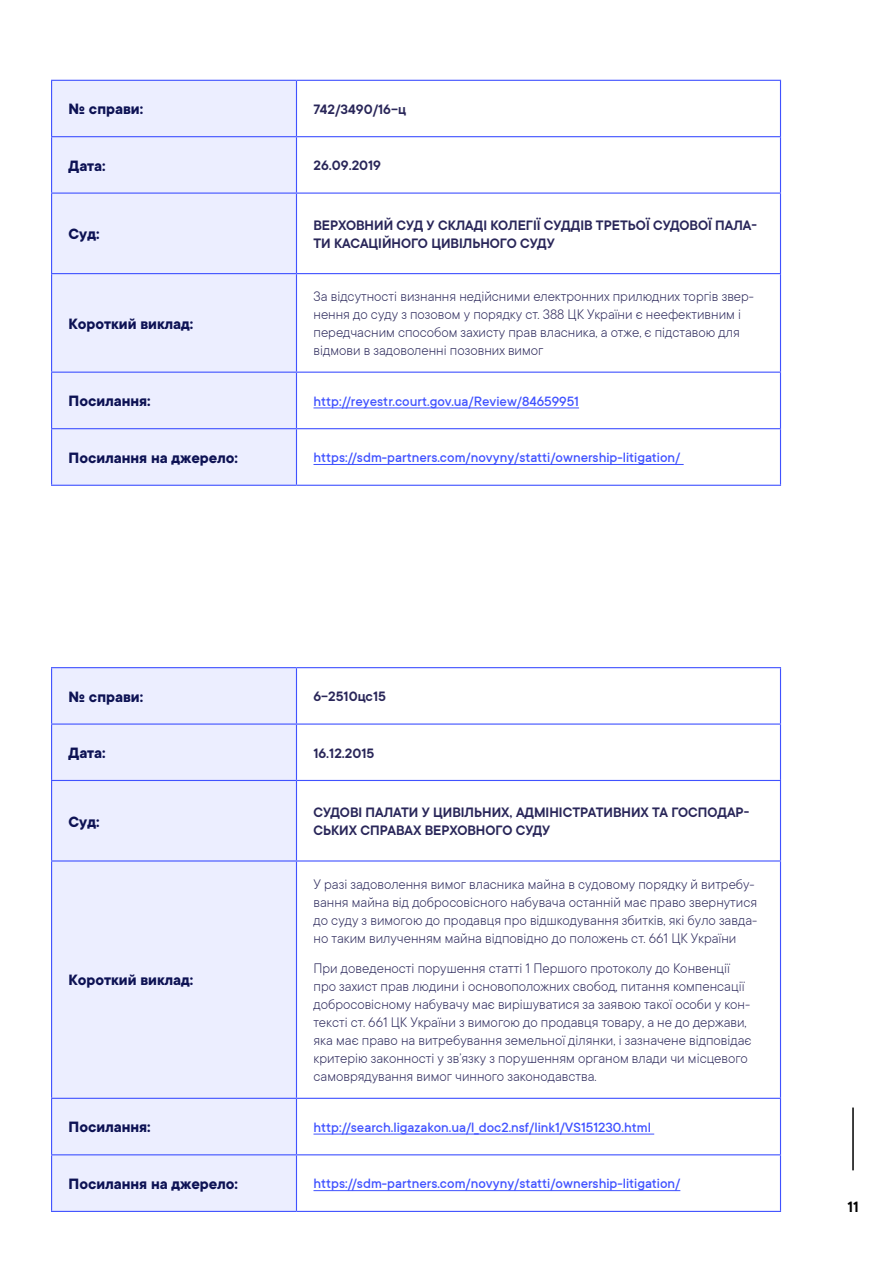
<style>
.page{position:relative;width:893px;height:1263px;background:#fff}
.page>*{position:absolute;margin:0;border:0;box-sizing:border-box;transform-origin:0 0}
.t1{font:700 16.5px "TT Commons";color:#0d1254}
.t2{font:600 16.5px "TT Commons";color:#000}
.t3{font:300 15px/18px "TT Commons";color:#292659}
.t4{font:500 15px "TT Commons";color:#4052ff}
.t5{font:600 15px/18px "TT Commons";color:#292659}
</style>
<div class="page">
<hr style="left:852px;top:1107px;width:2px;height:63px;background:#000">
<div style="left:52px;top:81px;width:244px;height:404px;background:#eceeff"></div>
<hr style="left:51px;top:80px;width:245px;height:1px;background:#4052ff">
<hr style="left:51px;top:81px;width:1px;height:55px;background:#4052ff">
<hr style="left:296px;top:80px;width:485px;height:1px;background:#4052ff">
<hr style="left:296px;top:81px;width:1px;height:55px;background:#4052ff">
<hr style="left:780px;top:81px;width:1px;height:55px;background:#4052ff">
<hr style="left:51px;top:136px;width:245px;height:1px;background:#4052ff">
<hr style="left:51px;top:137px;width:1px;height:56px;background:#4052ff">
<hr style="left:296px;top:136px;width:485px;height:1px;background:#4052ff">
<hr style="left:296px;top:137px;width:1px;height:56px;background:#4052ff">
<hr style="left:780px;top:137px;width:1px;height:56px;background:#4052ff">
<hr style="left:51px;top:193px;width:245px;height:1px;background:#4052ff">
<hr style="left:51px;top:194px;width:1px;height:79px;background:#4052ff">
<hr style="left:296px;top:193px;width:485px;height:1px;background:#4052ff">
<hr style="left:296px;top:194px;width:1px;height:79px;background:#4052ff">
<hr style="left:780px;top:194px;width:1px;height:79px;background:#4052ff">
<hr style="left:51px;top:273px;width:245px;height:1px;background:#4052ff">
<hr style="left:51px;top:274px;width:1px;height:98px;background:#4052ff">
<hr style="left:296px;top:273px;width:485px;height:1px;background:#4052ff">
<hr style="left:296px;top:274px;width:1px;height:98px;background:#4052ff">
<hr style="left:780px;top:274px;width:1px;height:98px;background:#4052ff">
<hr style="left:51px;top:372px;width:245px;height:1px;background:#4052ff">
<hr style="left:51px;top:373px;width:1px;height:55px;background:#4052ff">
<hr style="left:296px;top:372px;width:485px;height:1px;background:#4052ff">
<hr style="left:296px;top:373px;width:1px;height:55px;background:#4052ff">
<hr style="left:780px;top:373px;width:1px;height:55px;background:#4052ff">
<hr style="left:51px;top:428px;width:245px;height:1px;background:#4052ff">
<hr style="left:51px;top:429px;width:1px;height:56px;background:#4052ff">
<hr style="left:296px;top:428px;width:485px;height:1px;background:#4052ff">
<hr style="left:296px;top:429px;width:1px;height:56px;background:#4052ff">
<hr style="left:780px;top:429px;width:1px;height:56px;background:#4052ff">
<hr style="left:51px;top:485px;width:245px;height:1px;background:#4052ff">
<hr style="left:296px;top:485px;width:485px;height:1px;background:#4052ff">
<hr style="left:313px;top:408px;width:266px;height:1px;background:#4052ff">
<hr style="left:313px;top:464px;width:371px;height:1px;background:#4052ff">
<div style="left:52px;top:668px;width:244px;height:543px;background:#eceeff"></div>
<hr style="left:51px;top:667px;width:245px;height:1px;background:#4052ff">
<hr style="left:51px;top:668px;width:1px;height:55px;background:#4052ff">
<hr style="left:296px;top:667px;width:485px;height:1px;background:#4052ff">
<hr style="left:296px;top:668px;width:1px;height:55px;background:#4052ff">
<hr style="left:780px;top:668px;width:1px;height:55px;background:#4052ff">
<hr style="left:51px;top:723px;width:245px;height:2px;background:#4052ff">
<hr style="left:51px;top:725px;width:1px;height:55px;background:#4052ff">
<hr style="left:296px;top:723px;width:485px;height:2px;background:#4052ff">
<hr style="left:296px;top:725px;width:1px;height:55px;background:#4052ff">
<hr style="left:780px;top:725px;width:1px;height:55px;background:#4052ff">
<hr style="left:51px;top:780px;width:245px;height:1px;background:#4052ff">
<hr style="left:51px;top:781px;width:1px;height:79px;background:#4052ff">
<hr style="left:296px;top:780px;width:485px;height:1px;background:#4052ff">
<hr style="left:296px;top:781px;width:1px;height:79px;background:#4052ff">
<hr style="left:780px;top:781px;width:1px;height:79px;background:#4052ff">
<hr style="left:51px;top:860px;width:245px;height:1px;background:#4052ff">
<hr style="left:51px;top:861px;width:1px;height:237px;background:#4052ff">
<hr style="left:296px;top:860px;width:485px;height:1px;background:#4052ff">
<hr style="left:296px;top:861px;width:1px;height:237px;background:#4052ff">
<hr style="left:780px;top:861px;width:1px;height:237px;background:#4052ff">
<hr style="left:51px;top:1098px;width:245px;height:1px;background:#4052ff">
<hr style="left:51px;top:1099px;width:1px;height:55px;background:#4052ff">
<hr style="left:296px;top:1098px;width:485px;height:1px;background:#4052ff">
<hr style="left:296px;top:1099px;width:1px;height:55px;background:#4052ff">
<hr style="left:780px;top:1099px;width:1px;height:55px;background:#4052ff">
<hr style="left:51px;top:1154px;width:245px;height:1px;background:#4052ff">
<hr style="left:51px;top:1155px;width:1px;height:56px;background:#4052ff">
<hr style="left:296px;top:1154px;width:485px;height:1px;background:#4052ff">
<hr style="left:296px;top:1155px;width:1px;height:56px;background:#4052ff">
<hr style="left:780px;top:1155px;width:1px;height:56px;background:#4052ff">
<hr style="left:51px;top:1211px;width:245px;height:1px;background:#4052ff">
<hr style="left:296px;top:1211px;width:485px;height:1px;background:#4052ff">
<hr style="left:313px;top:1134px;width:341px;height:1px;background:#4052ff">
<hr style="left:313px;top:1190px;width:367px;height:1px;background:#4052ff">
<p class="t1" style="left:69px;top:100px;width:76px">№ справи:</p>
<p class="t5" style="left:313px;top:100px;width:94px">742/3490/16-ц</p>
<p class="t1" style="left:69px;top:156px;width:39px">Дата:</p>
<p class="t5" style="left:313px;top:157px;width:69px">26.09.2019</p>
<p class="t1" style="left:69px;top:225px;width:32px">Суд:</p>
<p class="t5" style="left:313px;top:216px;width:445px">ВЕРХОВНИЙ СУД У СКЛАДІ КОЛЕГІЇ СУДДІВ ТРЕТЬОЇ СУДОВОЇ ПАЛА-<br>ТИ КАСАЦІЙНОГО ЦИВІЛЬНОГО СУДУ</p>
<p class="t1" style="left:69px;top:314px;width:126px">Короткий виклад:</p>
<p class="t3" style="left:313px;top:287px;width:442px">За відсутності визнання недійсними електронних прилюдних торгів звер&shy;нення до суду з позовом у порядку ст. 388 ЦК України є неефективним і передчасним способом захисту прав власника, а отже, є підставою для відмови в задоволенні позовних вимог</p>
<p class="t1" style="left:69px;top:392px;width:84px">Посилання:</p>
<p class="t4" style="left:313px;top:393px;width:267px">http://reyestr.court.gov.ua/Review/84659951</p>
<p class="t1" style="left:69px;top:448px;width:171px">Посилання на джерело:</p>
<p class="t4" style="left:313px;top:449px;width:368px">https://sdm-partners.com/novyny/statti/ownership-litigation/</p>
<p class="t1" style="left:69px;top:687px;width:76px">№ справи:</p>
<p class="t5" style="left:313px;top:688px;width:74px">6-2510цс15</p>
<p class="t1" style="left:69px;top:744px;width:39px">Дата:</p>
<p class="t5" style="left:313px;top:744px;width:62px">16.12.2015</p>
<p class="t1" style="left:69px;top:812px;width:32px">Суд:</p>
<p class="t5" style="left:313px;top:803px;width:437px">СУДОВІ ПАЛАТИ У ЦИВІЛЬНИХ, АДМІНІСТРАТИВНИХ ТА ГОСПОДАР-<br>СЬКИХ СПРАВАХ ВЕРХОВНОГО СУДУ</p>
<p class="t1" style="left:69px;top:971px;width:126px">Короткий виклад:</p>
<p class="t3" style="left:313px;top:875px;width:445px">У разі задоволення вимог власника майна в судовому порядку й витребу&shy;вання майна від добросовісного набувача останній має право звернутися до суду з вимогою до продавця про відшкодування збитків, які було завда&shy;но таким вилученням майна відповідно до положень ст. 661 ЦК України</p>
<p class="t3" style="left:313px;top:959px;width:440px">При доведеності порушення статті 1 Першого протоколу до Конвенції про захист прав людини і основоположних свобод, питання компенсації добросовісному набувачу має вирішуватися за заявою такої особи у кон&shy;тексті ст. 661 ЦК України з вимогою до продавця товару, а не до держави, яка має право на витребування земельної ділянки, і зазначене відповідає критерію законності у зв’язку з порушенням органом влади чи місцевого самоврядування вимог чинного законодавства.</p>
<p class="t1" style="left:69px;top:1118px;width:84px">Посилання:</p>
<p class="t4" style="left:313px;top:1119px;width:339px">http://search.ligazakon.ua/l_doc2.nsf/link1/VS151230.html</p>
<p class="t1" style="left:69px;top:1174px;width:171px">Посилання на джерело:</p>
<p class="t4" style="left:313px;top:1175px;width:368px">https://sdm-partners.com/novyny/statti/ownership-litigation/</p>
<p class="t2" style="left:847px;top:1198px;width:13px">11</p>
</div>
